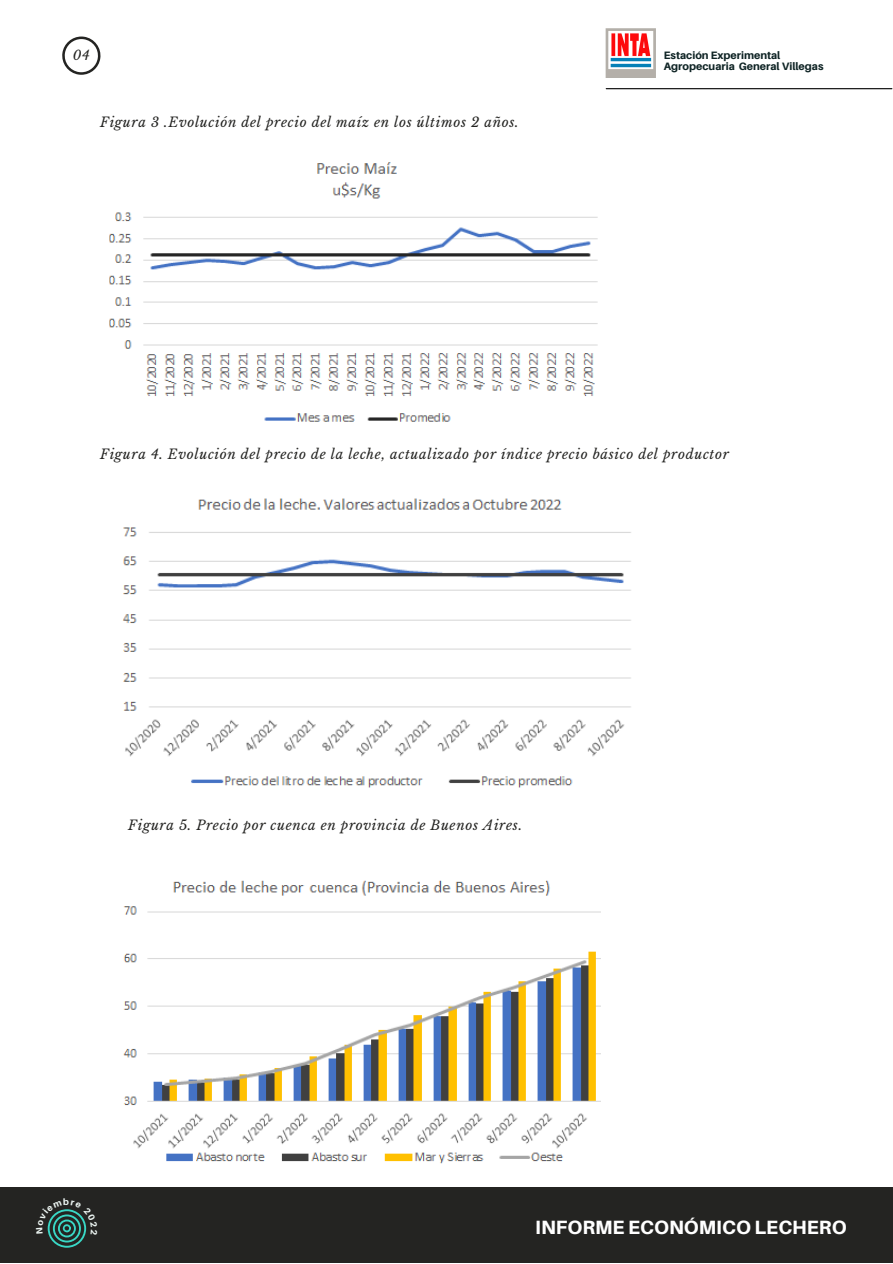
<style>
.page{position:relative;width:893px;height:1264px;background:#fff}
.page>*{position:absolute;margin:0;border:0;box-sizing:border-box;transform-origin:0 0}
.t1{font:800 19.2px "Aileron";color:#fff}
.t2{font:italic 13.35px "Libre Baskerville";letter-spacing:.05em;color:#242422}
.t3{font:italic 13.2px "Libre Baskerville";color:#242422}
.t4{font:800 10.65px/10.9px "Aileron";color:#102526}
</style>
<div class="page">
<svg style="left:62px;top:37px;width:38px;height:38px"></svg>
<div style="left:0;top:1187px;width:892px;height:75px;background:#242422"></div>
<img style="left:605px;top:29px;width:51px;height:49px">
<hr style="left:606px;top:88px;width:285px;height:1px;background:#000">
<img style="left:109px;top:162px;width:489px;height:260px">
<img style="left:122px;top:498px;width:509px;height:290px">
<img style="left:123px;top:880px;width:478px;height:284px">
<svg style="left:47px;top:1209px;width:40px;height:38px"></svg>
<p class="t3" style="left:73px;top:47px;width:18px">04</p>
<p class="t2" style="left:100px;top:114px;width:420px">Figura 3 .Evolución del precio del maíz en los últimos 2 años.</p>
<p class="t4" style="left:663px;top:49px;width:161px">Estación Experimental<br>Agropecuaria General Villegas</p>
<p class="t2" style="left:100px;top:446px;width:630px">Figura 4. Evolución del precio de la leche, actualizado por índice precio básico del productor</p>
<p class="t2" style="left:128px;top:816px;width:395px">Figura 5. Precio por cuenca en provincia de Buenos Aires.</p>
<h1 class="t1" style="left:535px;top:1214px;width:313px">INFORME ECONÓMICO LECHERO</h1>
</div>
